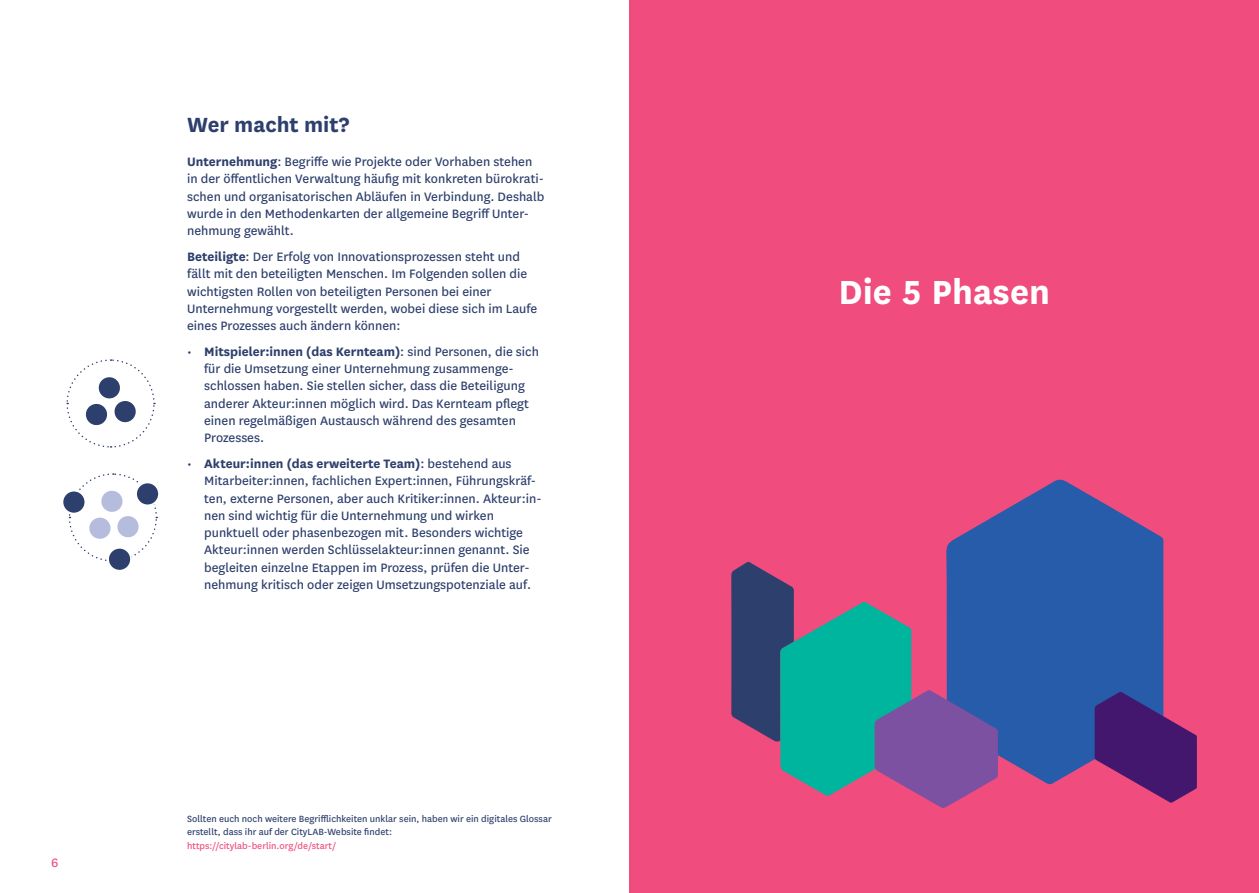
<style>
.page{position:relative;width:1259px;height:893px;background:#fff}
.page>*{position:absolute;margin:0;border:0;box-sizing:border-box;transform-origin:0 0}
.t1{font:700 39px "National";color:#fff}
.t2{font:700 24px "National";color:#2d3f6c}
.t3{font:14.25px/17.2px "National";color:#2d3f6c}
.t4{font:14.25px "National";color:#f04c7e}
.t5{font:10.5px/13.5px "National";color:#2d3f6c}
.t6{font:10.5px "National";color:#f04c7e}
.s1{font-weight:700}
</style>
<div class="page">
<div style="left:629px;top:0;width:630px;height:893px;background:#f04c7e"></div>
<svg style="left:946px;top:479px;width:217px;height:306px;fill:#275caa"></svg>
<svg style="left:1094px;top:692px;width:103px;height:111px"></svg>
<svg style="left:731px;top:561px;width:267px;height:247px"></svg>
<svg style="left:66px;top:359px;width:89px;height:89px"></svg>
<svg style="left:62px;top:491px;width:23px;height:22px"></svg>
<div style="left:62px;top:490px;width:24px;height:24px;border:2px solid #fff;border-radius:50%"></div>
<svg style="left:108px;top:548px;width:23px;height:23px"></svg>
<div style="left:107px;top:547px;width:25px;height:25px;border:2px solid #fff;border-radius:50%"></div>
<div style="left:135px;top:482px;width:25px;height:24px;border:2px solid #fff;border-radius:50%"></div>
<svg style="left:68px;top:473px;width:90px;height:89px"></svg>
<p class="t4" style="left:51px;top:853px;width:9px">6</p>
<h2 class="t2" style="left:187px;top:107px;width:164px">Wer macht mit?</h2>
<p class="t3" style="left:187px;top:152px;width:359px"><span class="s1">Unternehmung</span>: Begriffe wie Projekte oder Vorhaben stehen in der öffentlichen Verwaltung häufig mit konkreten bürokrati&shy;schen und organisatorischen Abläufen in Verbindung. Deshalb wurde in den Methodenkarten der allgemeine Begriff Unter&shy;nehmung gewählt.</p>
<p class="t3" style="left:187px;top:247px;width:352px"><span class="s1">Beteiligte</span>: Der Erfolg von Innovationsprozessen steht und fällt mit den beteiligten Menschen. Im Folgenden sollen die wichtigsten Rollen von beteiligten Personen bei einer Unternehmung vorgestellt werden, wobei diese sich im Laufe eines Prozesses auch ändern können:</p>
<p class="t3" style="left:204px;top:342px;width:336px;text-indent:-17px">• <span class="s1">Mitspieler:innen (das Kernteam)</span>: sind Personen, die sich für die Umsetzung einer Unternehmung zusammenge&shy;schlossen haben. Sie stellen sicher, dass die Beteiligung anderer Akteur:innen möglich wird. Das Kernteam pflegt einen regelmäßigen Austausch während des gesamten Prozesses.</p>
<p class="t3" style="left:204px;top:454px;width:339px;text-indent:-17px">• <span class="s1">Akteur:innen (das erweiterte Team)</span>: bestehend aus Mitarbeiter:innen, fachlichen Expert:innen, Führungskräf&shy;ten, externe Personen, aber auch Kritiker:innen. Akteur:in&shy;nen sind wichtig für die Unternehmung und wirken punktuell oder phasenbezogen mit. Besonders wichtige Akteur:innen werden Schlüsselakteur:innen genannt. Sie begleiten einzelne Etappen im Prozess, prüfen die Unter&shy;nehmung kritisch oder zeigen Umsetzungspotenziale auf.</p>
<p class="t5" style="left:187px;top:811px;width:366px">Sollten euch noch weitere Begrifflichkeiten unklar sein, haben wir ein digitales Glossar erstellt, dass ihr auf der CityLAB-Website findet:</p>
<p class="t6" style="left:187px;top:838px;width:151px">https://citylab-berlin.org/de/start/</p>
<h1 class="t1" style="left:838px;top:265px;width:213px">Die 5 Phasen</h1>
</div>
